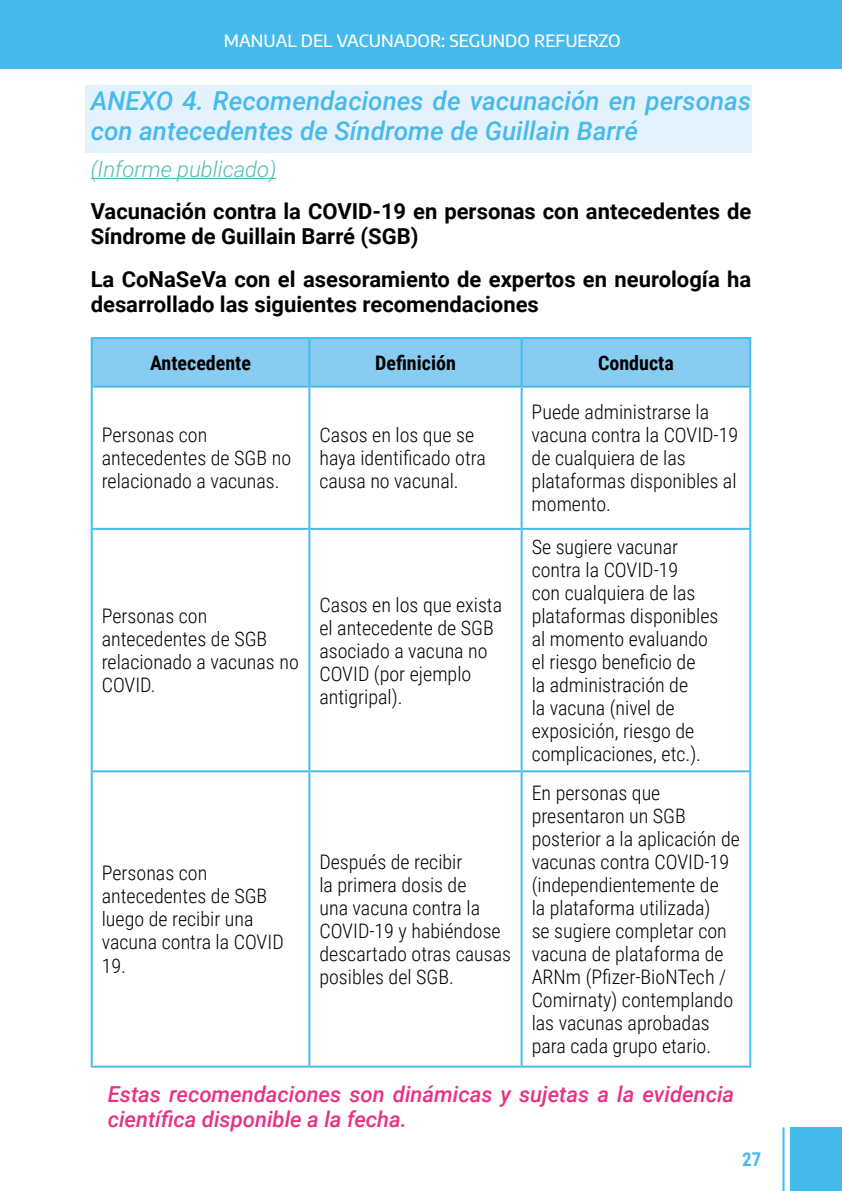
<style>
.page{position:relative;width:842px;height:1191px;background:#fff}
.page>*{position:absolute;margin:0;border:0;box-sizing:border-box;transform-origin:0 0}
.t1{font:italic 500 26px/30px "Roboto";color:#47baec}
.t2{font:700 22px/25.4px "Roboto";color:#000}
.t3{font:italic 500 22px/25.2px "Roboto";color:#e83186}
.t4{font:italic 300 22px "Roboto";color:#52bbb5}
.t5{font:300 20px/23px "Roboto Condensed";color:#000}
.t6{font:700 20px "Roboto Condensed";color:#000}
.t7{font:700 19px "Roboto Condensed";color:#47baec}
.t8{font:500 17px "Encode Sans";color:#fff}
</style>
<div class="page">
<div style="left:0;top:0;width:842px;height:68px;background:#47baec"></div>
<div style="left:790px;top:1127px;width:52px;height:64px;background:#47baec"></div>
<hr style="left:782px;top:1127px;width:2px;height:64px;background:#47baec">
<div style="left:85px;top:85px;width:666px;height:67px;background:#e4f2fd"></div>
<hr style="left:91px;top:178px;width:185px;height:1px;background:#52bbb5">
<div style="left:93px;top:339px;width:656px;height:46px;background:#88ccf2"></div>
<hr style="left:91px;top:337px;width:218px;height:2px;background:#47baec">
<hr style="left:91px;top:339px;width:2px;height:46px;background:#47baec">
<hr style="left:309px;top:337px;width:213px;height:2px;background:#47baec">
<hr style="left:308px;top:339px;width:2px;height:46px;background:#47baec">
<hr style="left:522px;top:337px;width:229px;height:2px;background:#47baec">
<hr style="left:521px;top:339px;width:2px;height:46px;background:#47baec">
<hr style="left:749px;top:339px;width:2px;height:46px;background:#47baec">
<hr style="left:91px;top:385px;width:218px;height:2px;background:#47baec">
<hr style="left:91px;top:387px;width:2px;height:141px;background:#47baec">
<hr style="left:309px;top:385px;width:213px;height:2px;background:#47baec">
<hr style="left:308px;top:387px;width:2px;height:141px;background:#47baec">
<hr style="left:522px;top:385px;width:229px;height:2px;background:#47baec">
<hr style="left:521px;top:387px;width:2px;height:141px;background:#47baec">
<hr style="left:749px;top:387px;width:2px;height:141px;background:#47baec">
<hr style="left:91px;top:528px;width:218px;height:2px;background:#47baec">
<hr style="left:91px;top:530px;width:2px;height:240px;background:#47baec">
<hr style="left:309px;top:528px;width:213px;height:2px;background:#47baec">
<hr style="left:308px;top:530px;width:2px;height:240px;background:#47baec">
<hr style="left:522px;top:528px;width:229px;height:2px;background:#47baec">
<hr style="left:521px;top:530px;width:2px;height:240px;background:#47baec">
<hr style="left:749px;top:530px;width:2px;height:240px;background:#47baec">
<hr style="left:91px;top:770px;width:218px;height:2px;background:#47baec">
<hr style="left:91px;top:772px;width:2px;height:293px;background:#47baec">
<hr style="left:309px;top:770px;width:213px;height:2px;background:#47baec">
<hr style="left:308px;top:772px;width:2px;height:293px;background:#47baec">
<hr style="left:522px;top:770px;width:229px;height:2px;background:#47baec">
<hr style="left:521px;top:772px;width:2px;height:293px;background:#47baec">
<hr style="left:749px;top:772px;width:2px;height:293px;background:#47baec">
<hr style="left:91px;top:1065px;width:218px;height:2px;background:#47baec">
<hr style="left:309px;top:1065px;width:213px;height:2px;background:#47baec">
<hr style="left:522px;top:1065px;width:229px;height:2px;background:#47baec">
<p class="t8" style="left:224px;top:29px;width:398px">MANUAL DEL VACUNADOR: SEGUNDO REFUERZO</p>
<h1 class="t1" style="left:91px;top:85px;width:662px">ANEXO 4. Recomendaciones de vacunación en personas con antecedentes de Síndrome de Guillain Barré</h1>
<p class="t4" style="left:91px;top:154px;width:187px">(Informe publicado)</p>
<p class="t2" style="left:91px;top:198px;width:662px">Vacunación contra la COVID-19 en personas con antecedentes de<br>Síndrome de Guillain Barré (SGB)</p>
<p class="t2" style="left:91px;top:265px;width:662px">La CoNaSeVa con el asesoramiento de expertos en neurología ha desarrollado las siguientes recomendaciones</p>
<p class="t6" style="left:150px;top:349px;width:102px">Antecedente</p>
<p class="t6" style="left:375px;top:349px;width:82px">Definición</p>
<p class="t6" style="left:598px;top:349px;width:77px">Conducta</p>
<p class="t5" style="left:102px;top:423px;width:191px">Personas con antecedentes de SGB no relacionado a vacunas.</p>
<p class="t5" style="left:319px;top:423px;width:168px">Casos en los que se haya identificado otra causa no vacunal.</p>
<p class="t5" style="left:102px;top:603px;width:199px">Personas con antecedentes de SGB relacionado a vacunas no<br>COVID.</p>
<p class="t5" style="left:319px;top:592px;width:184px">Casos en los que exista el antecedente de SGB asociado a vacuna no<br>COVID (por ejemplo antigripal).</p>
<p class="t5" style="left:532px;top:400px;width:208px">Puede administrarse la vacuna contra la COVID-19 de cualquiera de las plataformas disponibles al momento.</p>
<p class="t5" style="left:532px;top:534px;width:188px">Se sugiere vacunar contra la COVID-19<br>con cualquiera de las plataformas disponibles al momento evaluando el riesgo beneficio de<br>la administración de<br>la vacuna (nivel de exposición, riesgo de complicaciones, etc.).</p>
<p class="t5" style="left:532px;top:780px;width:210px">En personas que presentaron un SGB posterior a la aplicación de vacunas contra COVID-19 (independientemente de<br>la plataforma utilizada)<br>se sugiere completar con vacuna de plataforma de<br>ARNm (Pfizer-BioNTech /<br>Comirnaty) contemplando las vacunas aprobadas para cada grupo etario.</p>
<p class="t3" style="left:108px;top:1080px;width:628px">Estas recomendaciones son dinámicas y sujetas a la evidencia científica disponible a la fecha.</p>
<p class="t5" style="left:319px;top:849px;width:193px">Después de recibir<br>la primera dosis de<br>una vacuna contra la<br>COVID-19 y habiéndose descartado otras causas posibles del SGB.</p>
<p class="t5" style="left:102px;top:861px;width:183px">Personas con antecedentes de SGB luego de recibir una vacuna contra la COVID<br>19.</p>
<p class="t7" style="left:742px;top:1146px;width:21px">27</p>
</div>
